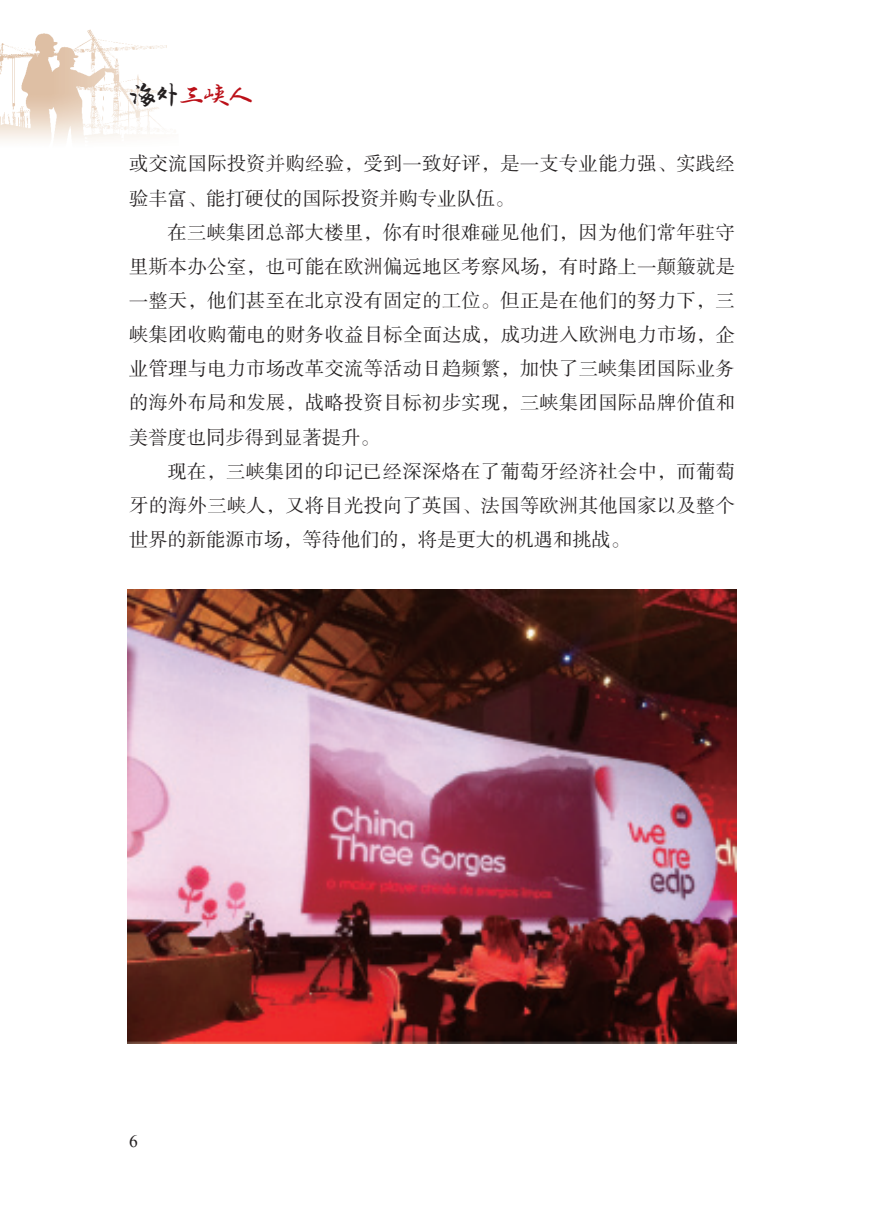
<style>
.page{position:relative;width:874px;height:1221px;background:#fff}
.page>*{position:absolute;margin:0;border:0;box-sizing:border-box;transform-origin:0 0}
.t1{font:28px "FZZJ LJDFONT";letter-spacing:-.12em;color:#bb1018}
.t2{font:19.25px/34.1px "FZSSK GBK1 0";letter-spacing:.015em;color:#231f20;text-align:justify}
.t3{font:17.5px "Times New Roman";color:#231f20}
.s1{color:#231f20}
</style>
<div class="page">
<img style="left:0;top:29px;width:167px;height:112px">
<img style="left:128px;top:589px;width:607px;height:454px">
<h1 class="t1" style="left:129px;top:81px;width:128px"><span class="s1">海外</span>三峡人</h1>
<p class="t2" style="left:129px;top:148px;width:607px">或交流国际投资并购经验，受到一致好评，是一支专业能力强、实践经验丰富、能打硬仗的国际投资并购专业队伍。</p>
<p class="t2" style="left:129px;top:216px;width:607px;text-indent:38px">在三峡集团总部大楼里，你有时很难碰见他们，因为他们常年驻守里斯本办公室，也可能在欧洲偏远地区考察风场，有时路上一颠簸就是一整天，他们甚至在北京没有固定的工位。但正是在他们的努力下，三峡集团收购葡电的财务收益目标全面达成，成功进入欧洲电力市场，企业管理与电力市场改革交流等活动日趋频繁，加快了三峡集团国际业务的海外布局和发展，战略投资目标初步实现，三峡集团国际品牌价值和美誉度也同步得到显著提升。</p>
<p class="t2" style="left:129px;top:455px;width:607px;text-indent:38px">现在，三峡集团的印记已经深深烙在了葡萄牙经济社会中，而葡萄牙的海外三峡人，又将目光投向了英国、法国等欧洲其他国家以及整个世界的新能源市场，等待他们的，将是更大的机遇和挑战。</p>
<p class="t3" style="left:129px;top:1129px;width:10px">6</p>
</div>
